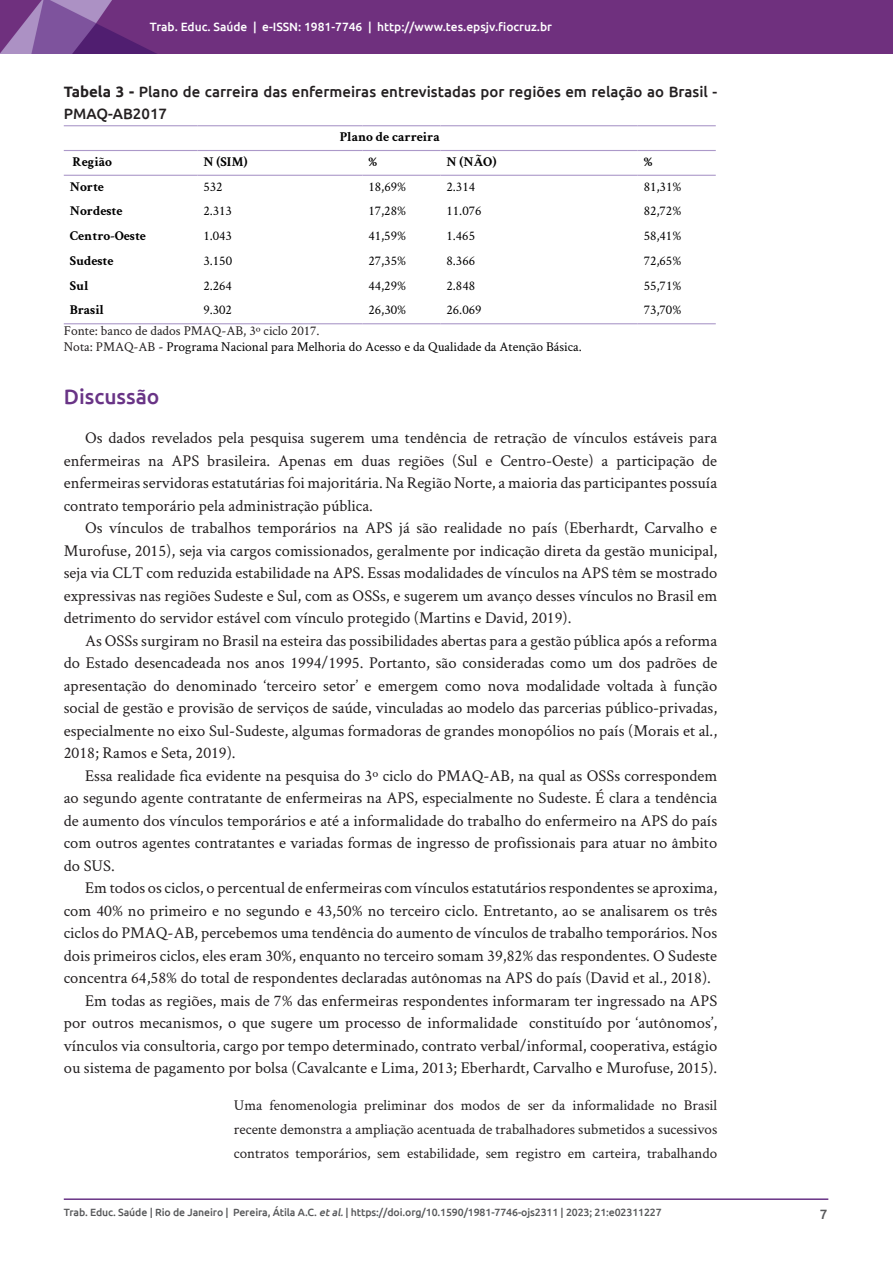
<style>
.page{position:relative;width:893px;height:1263px;background:#fff}
.page>*{position:absolute;margin:0;border:0;box-sizing:border-box;transform-origin:0 0}
.titulo1_-_roxo{font:500 21px "Ubuntu";color:#693486}
.texto-comum{font:16.5px/22.5px "Crimson Text";color:#231f20;text-align:justify}
.citacao{font:15px/24px "Crimson Text";color:#231f20;text-align:justify}
.t1{font:500 15px/22.5px "Ubuntu";color:#231f20}
.t2{font:13.5px/16.5px "Crimson Text";color:#000}
.t3{font:700 13.5px "Crimson Text";color:#000}
.t4{font:500 13.5px "Ubuntu";color:#57585a}
.t5{font:500 12px "Ubuntu";color:#fff}
.t6{font:500 10.5px "Ubuntu";letter-spacing:-.01em;color:#57585a}
.s1{font-weight:700}
.s2{color:#231f20}
.s3{font-style:italic}
</style>
<div class="page">
<hr style="left:64px;top:1198px;width:764px;height:2px;background:#693486">
<img style="left:0;top:0;width:893px;height:53px">
<hr style="left:64px;top:125px;width:133px;height:1px;background:#ac99c9">
<hr style="left:197px;top:125px;width:165px;height:1px;background:#ac99c9">
<hr style="left:362px;top:125px;width:78px;height:1px;background:#ac99c9">
<hr style="left:440px;top:125px;width:198px;height:1px;background:#ac99c9">
<hr style="left:638px;top:125px;width:78px;height:1px;background:#ac99c9">
<hr style="left:64px;top:150px;width:133px;height:1px;background:#ac99c9">
<hr style="left:197px;top:150px;width:165px;height:1px;background:#ac99c9">
<hr style="left:362px;top:150px;width:78px;height:1px;background:#ac99c9">
<hr style="left:440px;top:150px;width:198px;height:1px;background:#ac99c9">
<hr style="left:638px;top:150px;width:78px;height:1px;background:#ac99c9">
<hr style="left:64px;top:175px;width:133px;height:1px;background:#ac99c9">
<hr style="left:197px;top:175px;width:165px;height:1px;background:#ac99c9">
<hr style="left:362px;top:175px;width:78px;height:1px;background:#ac99c9">
<hr style="left:440px;top:175px;width:198px;height:1px;background:#ac99c9">
<hr style="left:638px;top:175px;width:78px;height:1px;background:#ac99c9">
<hr style="left:64px;top:323px;width:133px;height:1px;background:#ac99c9">
<hr style="left:197px;top:323px;width:165px;height:1px;background:#ac99c9">
<hr style="left:362px;top:323px;width:78px;height:1px;background:#ac99c9">
<hr style="left:440px;top:323px;width:198px;height:1px;background:#ac99c9">
<hr style="left:638px;top:323px;width:78px;height:1px;background:#ac99c9">
<p class="t5" style="left:150px;top:19px;width:404px">Trab. Educ. Saúde | e-ISSN: 1981-7746 | http://www.tes.epsjv.fiocruz.br</p>
<p class="t1" style="left:64px;top:80px;width:655px"><span class="s1">Tabela 3 -</span> Plano de carreira das enfermeiras entrevistadas por regiões em relação ao Brasil -<br>PMAQ-AB2017</p>
<p class="t3" style="left:340px;top:129px;width:102px">Plano de carreira</p>
<p class="t3" style="left:73px;top:153px;width:41px">Região</p>
<p class="t3" style="left:203px;top:153px;width:46px">N (SIM)</p>
<p class="t3" style="left:368px;top:153px;width:10px">%</p>
<p class="t3" style="left:446px;top:153px;width:52px">N (NÃO)</p>
<p class="t3" style="left:644px;top:153px;width:10px">%</p>
<p class="t3" style="left:70px;top:178px;width:36px">Norte</p>
<p class="t2" style="left:203px;top:178px;width:21px">532</p>
<p class="t2" style="left:368px;top:178px;width:39px">18,69%</p>
<p class="t2" style="left:446px;top:178px;width:30px">2.314</p>
<p class="t2" style="left:644px;top:178px;width:39px">81,31%</p>
<p class="t3" style="left:70px;top:203px;width:54px">Nordeste</p>
<p class="t2" style="left:203px;top:202px;width:30px">2.313</p>
<p class="t2" style="left:368px;top:202px;width:39px">17,28%</p>
<p class="t2" style="left:446px;top:202px;width:36px">11.076</p>
<p class="t2" style="left:644px;top:202px;width:39px">82,72%</p>
<p class="t3" style="left:70px;top:228px;width:78px">Centro-Oeste</p>
<p class="t2" style="left:203px;top:227px;width:30px">1.043</p>
<p class="t2" style="left:368px;top:227px;width:39px">41,59%</p>
<p class="t2" style="left:446px;top:227px;width:30px">1.465</p>
<p class="t2" style="left:644px;top:227px;width:39px">58,41%</p>
<p class="t3" style="left:70px;top:252px;width:45px">Sudeste</p>
<p class="t2" style="left:203px;top:252px;width:30px">3.150</p>
<p class="t2" style="left:368px;top:252px;width:39px">27,35%</p>
<p class="t2" style="left:446px;top:252px;width:30px">8.366</p>
<p class="t2" style="left:644px;top:252px;width:39px">72,65%</p>
<p class="t3" style="left:70px;top:277px;width:20px">Sul</p>
<p class="t2" style="left:203px;top:277px;width:30px">2.264</p>
<p class="t2" style="left:368px;top:277px;width:39px">44,29%</p>
<p class="t2" style="left:446px;top:277px;width:30px">2.848</p>
<p class="t2" style="left:644px;top:277px;width:39px">55,71%</p>
<p class="t3" style="left:70px;top:302px;width:36px">Brasil</p>
<p class="t2" style="left:203px;top:301px;width:30px">9.302</p>
<p class="t2" style="left:368px;top:301px;width:39px">26,30%</p>
<p class="t2" style="left:446px;top:301px;width:37px">26.069</p>
<p class="t2" style="left:644px;top:301px;width:39px">73,70%</p>
<p class="t2" style="left:64px;top:322px;width:520px"><span class="s2">Fonte: banco de dados PMAQ-AB, 3º ciclo 2017.<br>Nota: PMAQ-AB</span> - Programa Nacional para Melhoria do Acesso e da Qualidade da Atenção Básica.</p>
<p class="titulo1_-_roxo" style="left:64px;top:383px;width:97px">Discussão</p>
<p class="texto-comum" style="left:64px;top:426px;width:655px;text-indent:21px">Os dados revelados pela pesquisa sugerem uma tendência de retração de vínculos estáveis para enfermeiras na APS brasileira. Apenas em duas regiões (Sul e Centro-Oeste) a participação de enfermeiras servidoras estatutárias foi majoritária. Na Região Norte, a maioria das participantes possuía contrato temporário pela administração pública.</p>
<p class="texto-comum" style="left:64px;top:516px;width:655px;text-indent:21px">Os vínculos de trabalhos temporários na APS já são realidade no país (Eberhardt, Carvalho e Murofuse, 2015), seja via cargos comissionados, geralmente por indicação direta da gestão municipal, seja via CLT com reduzida estabilidade na APS. Essas modalidades de vínculos na APS têm se mostrado expressivas nas regiões Sudeste e Sul, com as OSSs, e sugerem um avanço desses vínculos no Brasil em detrimento do servidor estável com vínculo protegido (Martins e David, 2019).</p>
<p class="texto-comum" style="left:64px;top:629px;width:655px;text-indent:21px">As OSSs surgiram no Brasil na esteira das possibilidades abertas para a gestão pública após a reforma do Estado desencadeada nos anos 1994/1995. Portanto, são consideradas como um dos padrões de apresentação do denominado ‘terceiro setor’ e emergem como nova modalidade voltada à função social de gestão e provisão de serviços de saúde, vinculadas ao modelo das parcerias público-privadas, especialmente no eixo Sul-Sudeste, algumas formadoras de grandes monopólios no país (Morais et al., 2018; Ramos e Seta, 2019).</p>
<p class="texto-comum" style="left:64px;top:764px;width:655px;text-indent:21px">Essa realidade fica evidente na pesquisa do 3º ciclo do PMAQ-AB, na qual as OSSs correspondem ao segundo agente contratante de enfermeiras na APS, especialmente no Sudeste. É clara a tendência de aumento dos vínculos temporários e até a informalidade do trabalho do enfermeiro na APS do país com outros agentes contratantes e variadas formas de ingresso de profissionais para atuar no âmbito do SUS.</p>
<p class="texto-comum" style="left:64px;top:876px;width:655px;text-indent:21px">Em todos os ciclos, o percentual de enfermeiras com vínculos estatutários respondentes se aproxima, com 40% no primeiro e no segundo e 43,50% no terceiro ciclo. Entretanto, ao se analisarem os três ciclos do PMAQ-AB, percebemos uma tendência do aumento de vínculos de trabalho temporários. Nos dois primeiros ciclos, eles eram 30%, enquanto no terceiro somam 39,82% das respondentes. O Sudeste concentra 64,58% do total de respondentes declaradas autônomas na APS do país (David et al., 2018).</p>
<p class="texto-comum" style="left:64px;top:989px;width:655px;text-indent:21px">Em todas as regiões, mais de 7% das enfermeiras respondentes informaram ter ingressado na APS por outros mecanismos, o que sugere um processo de informalidade constituído por ‘autônomos’, vínculos via consultoria, cargo por tempo determinado, contrato verbal/informal, cooperativa, estágio ou sistema de pagamento por bolsa (Cavalcante e Lima, 2013; Eberhardt, Carvalho e Murofuse, 2015).</p>
<p class="citacao" style="left:234px;top:1093px;width:485px">Uma fenomenologia preliminar dos modos de ser da informalidade no Brasil recente demonstra a ampliação acentuada de trabalhadores submetidos a sucessivos contratos temporários, sem estabilidade, sem registro em carteira, trabalhando</p>
<p class="t6" style="left:64px;top:1206px;width:599px">Trab. Educ. Saúde | Rio de Janeiro | Pereira, Átila A.C. <span class="s3">etal.</span>| https://doi.org/10.1590/1981-7746-ojs2311 | 2023; 21:e02311227</p>
<p class="t4" style="left:820px;top:1205px;width:9px">7</p>
</div>
